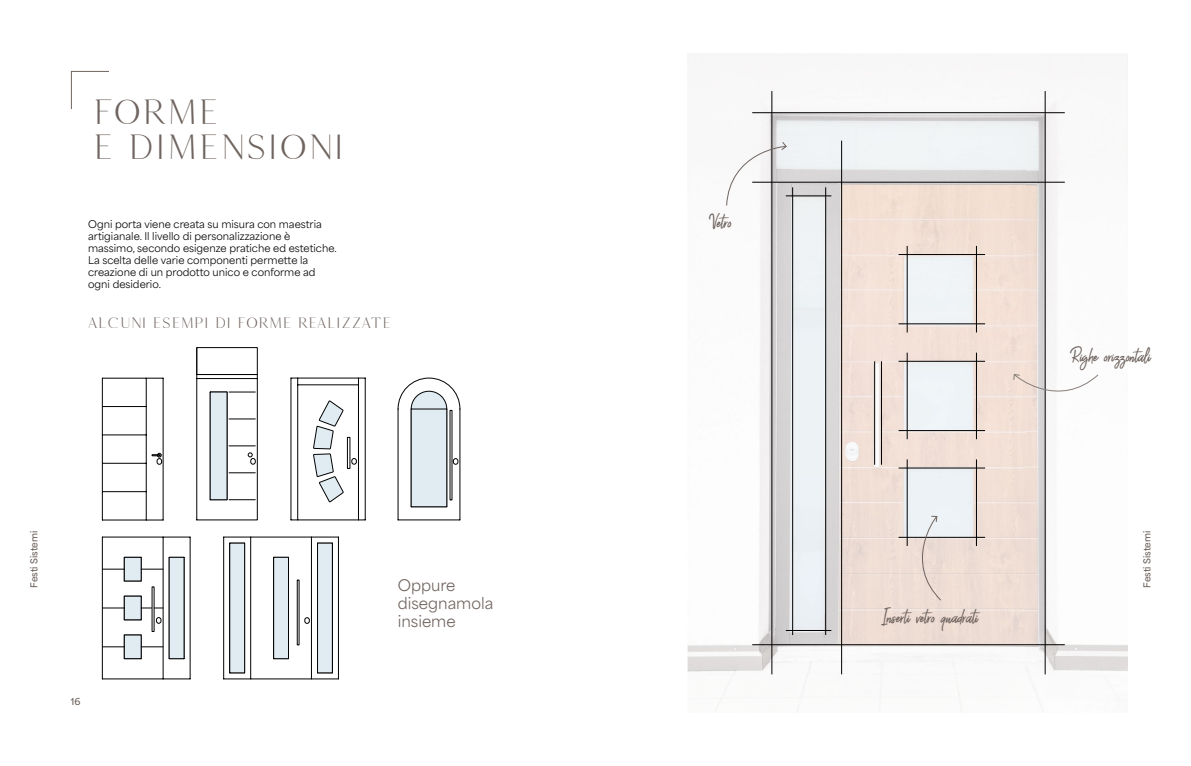
<style>
.page{position:relative;width:1191px;height:766px;background:#fff}
.page>*{position:absolute;margin:0;border:0;box-sizing:border-box;transform-origin:0 0}
.t1{font:35px/35px "MARIGOLD Regular";color:#6f645f}
.t2{font:26px "Aveline Script";color:#6f645f}
.t3{font:15px "MARIGOLD Regular";color:#6f645f}
.t4{font:15px/18px "Area Normal";color:#6f645f}
.t5{font:10px/12px "Area Normal";color:#000}
.t6{font:600 9px "Area Normal";color:#6f645f}
</style>
<div class="page">
<svg style="left:70px;top:70px;width:39px;height:39px"></svg>
<img style="left:688px;top:54px;width:439px;height:657px">
<hr style="left:771px;top:91px;width:1px;height:583px;background:#000">
<hr style="left:841px;top:141px;width:1px;height:533px;background:#000">
<hr style="left:825px;top:187px;width:1px;height:448px;background:#000">
<hr style="left:792px;top:187px;width:1px;height:448px;background:#000">
<hr style="left:1044px;top:91px;width:1px;height:583px;background:#000">
<hr style="left:786px;top:195px;width:45px;height:1px;background:#000">
<hr style="left:898px;top:254px;width:87px;height:1px;background:#000">
<hr style="left:898px;top:323px;width:87px;height:1px;background:#000">
<hr style="left:976px;top:246px;width:1px;height:86px;background:#000">
<hr style="left:906px;top:246px;width:1px;height:86px;background:#000">
<hr style="left:898px;top:360px;width:87px;height:1px;background:#000">
<hr style="left:898px;top:430px;width:87px;height:1px;background:#000">
<hr style="left:976px;top:352px;width:1px;height:87px;background:#000">
<hr style="left:906px;top:352px;width:1px;height:87px;background:#000">
<hr style="left:898px;top:467px;width:87px;height:1px;background:#000">
<hr style="left:898px;top:536px;width:87px;height:1px;background:#000">
<hr style="left:976px;top:459px;width:1px;height:87px;background:#000">
<hr style="left:906px;top:459px;width:1px;height:87px;background:#000">
<hr style="left:786px;top:629px;width:45px;height:1px;background:#000">
<hr style="left:874px;top:361px;width:1px;height:103px;background:#000">
<hr style="left:881px;top:361px;width:1px;height:103px;background:#000">
<hr style="left:752px;top:112px;width:312px;height:1px;background:#000">
<hr style="left:752px;top:644px;width:312px;height:1px;background:#000">
<hr style="left:752px;top:182px;width:312px;height:1px;background:#000">
<svg style="left:725px;top:141px;width:62px;height:65px"></svg>
<svg style="left:1012px;top:373px;width:87px;height:37px"></svg>
<svg style="left:903px;top:515px;width:39px;height:86px;background:#e4d9d4"></svg>
<svg style="left:196px;top:347px;width:62px;height:173px"></svg>
<hr style="left:297px;top:378px;width:1px;height:141px;background:#020203">
<hr style="left:291px;top:378px;width:1px;height:141px;background:#020203">
<hr style="left:291px;top:519px;width:74px;height:1px;background:#020203">
<hr style="left:358px;top:378px;width:1px;height:141px;background:#020203">
<hr style="left:365px;top:378px;width:1px;height:141px;background:#020203">
<hr style="left:298px;top:384px;width:60px;height:1px;background:#020203">
<hr style="left:291px;top:377px;width:74px;height:1px;background:#020203">
<svg style="left:313px;top:400px;width:44px;height:102px"></svg>
<svg style="left:102px;top:377px;width:62px;height:143px"></svg>
<hr style="left:102px;top:537px;width:1px;height:141px;background:#020203">
<hr style="left:102px;top:678px;width:88px;height:1px;background:#020203">
<hr style="left:163px;top:537px;width:1px;height:141px;background:#020203">
<hr style="left:190px;top:537px;width:1px;height:141px;background:#020203">
<hr style="left:102px;top:536px;width:88px;height:1px;background:#020203">
<svg style="left:102px;top:556px;width:83px;height:103px"></svg>
<svg style="left:397px;top:377px;width:63px;height:143px"></svg>
<hr style="left:250px;top:537px;width:1px;height:141px;background:#020203">
<hr style="left:223px;top:537px;width:1px;height:141px;background:#020203">
<hr style="left:224px;top:678px;width:114px;height:1px;background:#020203">
<hr style="left:311px;top:537px;width:1px;height:141px;background:#020203">
<hr style="left:338px;top:537px;width:1px;height:141px;background:#020203">
<hr style="left:224px;top:536px;width:114px;height:1px;background:#020203">
<svg style="left:229px;top:542px;width:104px;height:131px"></svg>
<h1 class="t1" style="left:93px;top:95px;width:254px">FORME<br>E DIMENSIONI</h1>
<p class="t5" style="left:88px;top:217px;width:250px">Ogni porta viene creata su misura con maestria artigianale. Il livello di personalizzazione è massimo, secondo esigenze pratiche ed estetiche.<br>La scelta delle varie componenti permette la creazione di un prodotto unico e conforme ad ogni desiderio.</p>
<h2 class="t2" style="left:709px;top:208px;width:24px">Vetro</h2>
<h3 class="t3" style="left:88px;top:315px;width:305px">ALCUNI ESEMPI DI FORME REALIZZATE</h3>
<p class="t6" style="left:26px;top:587px;width:58px;rotate:-90deg">Festi Sistemi</p>
<p class="t6" style="left:71px;top:693px;width:11px">16</p>
<h3 class="t4" style="left:398px;top:574px;width:97px">Oppure disegnamola insieme</h3>
<h2 class="t2" style="left:881px;top:602px;width:97px">Inserti vetro quadrati</h2>
<h2 class="t2" style="left:1070px;top:342px;width:81px">Righe orizzontali</h2>
<p class="t6" style="left:1138px;top:587px;width:58px;rotate:-90deg">Festi Sistemi</p>
</div>
